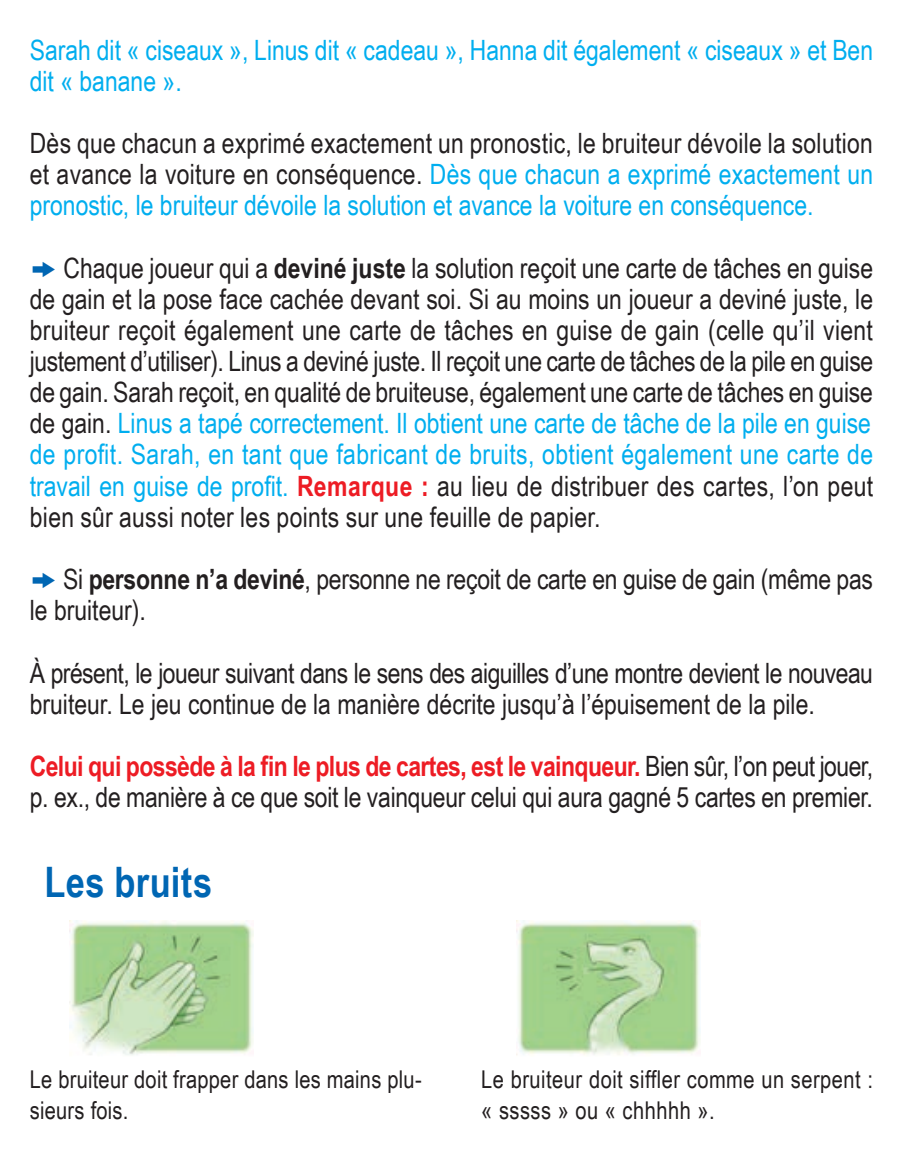
<style>
.page{position:relative;width:903px;height:1171px;background:#fff}
.page>*{position:absolute;margin:0;border:0;box-sizing:border-box;transform-origin:0 0}
.t1{font:700 42px "Arial Narrow";letter-spacing:.01em;color:#0066b3}
.t2{font:28px/31.2px "Arial Narrow";color:#231f20}
.t3{font:28px/31.2px "Arial Narrow";color:#00aeef}
.t4{font:28px "Arial Narrow";letter-spacing:-.02em;color:#231f20}
.t5{font:24.5px/31.2px "Arial Narrow";letter-spacing:.015em;color:#231f20}
.s1{color:#00aeef}
.s2{font-family:"Zeal";color:#0066b3}
.s3{font-weight:700}
.s4{color:#231f20}
.s5{font-weight:700;color:#ed1c24}
</style>
<div class="page">
<img style="left:70px;top:921px;width:184px;height:134px">
<img style="left:516px;top:921px;width:184px;height:134px">
<p class="t3" style="left:30px;top:33px;width:845px">Sarah dit « ciseaux », Linus dit « cadeau », Hanna dit également « ciseaux » et Ben dit « banane ».</p>
<p class="t2" style="left:30px;top:126px;width:845px;text-align:justify">Dès que chacun a exprimé exactement un pronostic, le bruiteur dévoile la solution et avance la voiture en conséquence. <span class="s1">Dès que chacun a exprimé exactement un pronostic, le bruiteur dévoile la solution et avance la voiture en conséquence.</span></p>
<p class="t2" style="left:30px;top:251px;width:845px"><span class="s2">k</span> Chaque joueur qui a <span class="s3">deviné juste</span> la solution reçoit une carte de tâches en guise</p>
<p class="t2" style="left:30px;top:282px;width:845px">de gain et la pose face cachée devant soi. Si au moins un joueur a deviné juste, le</p>
<p class="t2" style="left:30px;top:313px;width:845px">bruiteur reçoit également une carte de tâches en guise de gain (celle qu’il vient</p>
<p class="t2" style="left:30px;top:344px;width:845px">justement d’utiliser). Linus a deviné juste. Il reçoit une carte de tâches de la pile en guise</p>
<p class="t2" style="left:30px;top:376px;width:845px">de gain. Sarah reçoit, en qualité de bruiteuse, également une carte de tâches en guise</p>
<p class="t3" style="left:30px;top:407px;width:843px"><span class="s4">de gain.</span> Linus a tapé correctement. Il obtient une carte de tâche de la pile en guise</p>
<p class="t3" style="left:30px;top:438px;width:845px">de profit. Sarah, en tant que fabricant de bruits, obtient également une carte de</p>
<p class="t2" style="left:30px;top:469px;width:845px"><span class="s1">travail en guise de profit.</span> <span class="s5">Remarque :</span> au lieu de distribuer des cartes, l’on peut bien sûr aussi noter les points sur une feuille de papier.</p>
<p class="t2" style="left:30px;top:562px;width:845px"><span class="s2">k</span> Si <span class="s3">personne n’a deviné</span>, personne ne reçoit de carte en guise de gain (même pas</p>
<p class="t2" style="left:30px;top:594px;width:118px">le bruiteur).</p>
<p class="t4" style="left:30px;top:652px;width:845px">À présent, le joueur suivant dans le sens des aiguilles d’une montre devient le nouveau</p>
<p class="t2" style="left:30px;top:687px;width:786px">bruiteur. Le jeu continue de la manière décrite jusqu’à l’épuisement de la pile.</p>
<p class="t2" style="left:30px;top:749px;width:845px"><span class="s5">Celui qui possède à la fin le plus de cartes, est le vainqueur.</span> Bien sûr, l’on peut jouer, p. ex., de manière à ce que soit le vainqueur celui qui aura gagné 5 cartes en premier.</p>
<p class="t1" style="left:45px;top:850px;width:169px">Les bruits</p>
<p class="t5" style="left:30px;top:1062px;width:393px">Le bruiteur doit frapper dans les mains plu&shy;sieurs fois.</p>
<p class="t5" style="left:481px;top:1062px;width:393px">Le bruiteur doit siffler comme un serpent : « sssss » ou « chhhhh ».</p>
</div>
